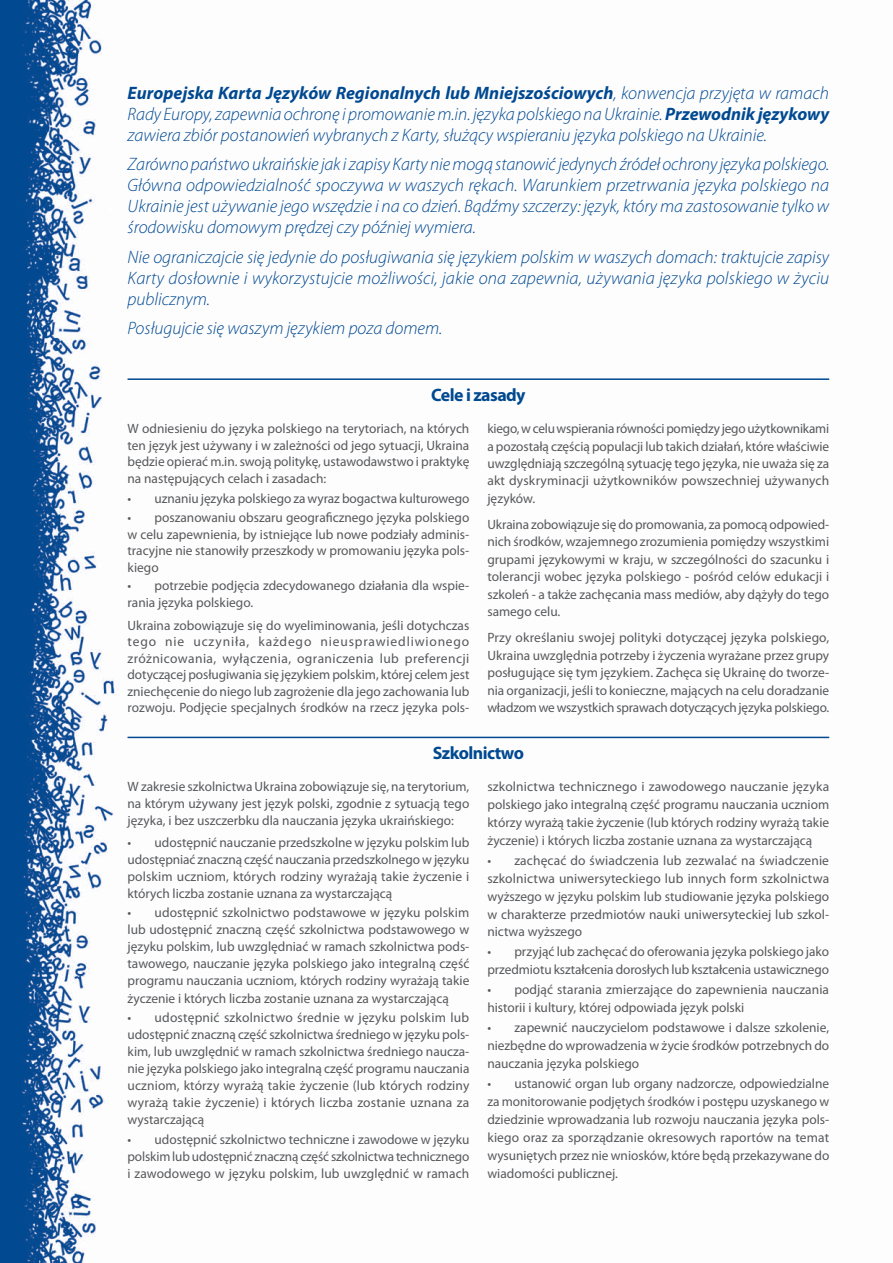
<style>
.page{position:relative;width:893px;height:1263px;background:#fff}
.page>*{position:absolute;margin:0;border:0;box-sizing:border-box;transform-origin:0 0}
.t1{font:italic 300 18px/21px "Myriad Pro";color:#014990;text-align:justify}
.t2{font:700 18px "Myriad Pro";letter-spacing:-.03em;color:#014990}
.t3{font:13.5px/17.1px "Myriad Pro";color:#57585a;text-align:justify}
.s1{font-weight:700}
</style>
<div class="page">
<img style="left:0;top:0;width:830px;height:1263px">
<hr style="left:128px;top:378px;width:701px;height:2px;background:#014990">
<hr style="left:128px;top:737px;width:701px;height:1px;background:#014990">
<p class="t1" style="left:128px;top:83px;width:703px"><span class="s1">Europejska Karta Języków Regionalnych lub Mniejszościowych</span>, konwencja przyjęta w ramach Rady Europy, zapewnia ochronę i promowanie m.in. języka polskiego na Ukrainie. <span class="s1">Przewodnik językowy </span>zawiera zbiór postanowień wybranych z Karty, służący wspieraniu języka polskiego na Ukrainie.</p>
<p class="t1" style="left:128px;top:155px;width:703px">Zarówno państwo ukraińskie jak i zapisy Karty nie mogą stanowić jedynych źródeł ochrony języka polskiego.<br>Główna odpowiedzialność spoczywa w waszych rękach. Warunkiem przetrwania języka polskiego na Ukrainie jest używanie jego wszędzie i na co dzień. Bądźmy szczerzy: język, który ma zastosowanie tylko w środowisku domowym prędzej czy później wymiera.</p>
<h1 class="t1" style="left:128px;top:247px;width:703px">Nie ograniczajcie się jedynie do posługiwania się językiem polskim w waszych domach: traktujcie zapisy Karty dosłownie i wykorzystujcie możliwości, jakie ona zapewnia, używania języka polskiego w życiu publicznym.</h1>
<h1 class="t1" style="left:128px;top:319px;width:316px">Posługujcie się waszym językiem poza domem.</h1>
<h1 class="t2" style="left:431px;top:388px;width:96px">Cele i zasady</h1>
<p class="t3" style="left:128px;top:421px;width:343px;line-height:16.5px">W odniesieniu do języka polskiego na terytoriach, na których ten język jest używany i w zależności od jego sytuacji, Ukraina będzie opierać m.in. swoją politykę, ustawodawstwo i praktykę na następujących celach i zasadach:</p>
<p class="t3" style="left:128px;top:491px;width:343px">• uznaniu języka polskiego za wyraz bogactwa kulturowego</p>
<p class="t3" style="left:128px;top:510px;width:343px;line-height:16.5px">• poszanowaniu obszaru geograficznego języka polskiego w celu zapewnienia, by istniejące lub nowe podziały adminis&shy;tracyjne nie stanowiły przeszkody w promowaniu języka pols&shy;kiego</p>
<p class="t3" style="left:128px;top:578px;width:343px;line-height:16.5px">• potrzebie podjęcia zdecydowanego działania dla wspie&shy;rania języka polskiego.</p>
<p class="t3" style="left:128px;top:618px;width:343px;line-height:16.5px">Ukraina zobowiązuje się do wyeliminowania, jeśli dotychczas tego nie uczyniła, każdego nieusprawiedliwionego zróżnicowania, wyłączenia, ograniczenia lub preferencji dotyczącej posługiwania się językiem polskim, której celem jest zniechęcenie do niego lub zagrożenie dla jego zachowania lub rozwoju. Podjęcie specjalnych środków na rzecz języka pols-</p>
<p class="t3" style="left:487px;top:421px;width:343px;line-height:17.5px">kiego, w celu wspierania równości pomiędzy jego użytkownikami a pozostałą częścią populacji lub takich działań, które właściwie uwzględniają szczególną sytuację tego języka, nie uważa się za akt dyskryminacji użytkowników powszechniej używanych języków.</p>
<p class="t3" style="left:487px;top:517px;width:343px;line-height:17.5px">Ukraina zobowiązuje się do promowania, za pomocą odpowied&shy;nich środków, wzajemnego zrozumienia pomiędzy wszystkimi grupami językowymi w kraju, w szczególności do szacunku i tolerancji wobec języka polskiego - pośród celów edukacji i szkoleń - a także zachęcania mass mediów, aby dążyły do tego samego celu.</p>
<p class="t3" style="left:487px;top:630px;width:343px;line-height:17.5px">Przy określaniu swojej polityki dotyczącej języka polskiego, Ukraina uwzględnia potrzeby i życzenia wyrażane przez grupy posługujące się tym językiem. Zachęca się Ukrainę do tworze&shy;nia organizacji, jeśli to konieczne, mających na celu doradzanie władzom we wszystkich sprawach dotyczących języka polskiego.</p>
<h1 class="t2" style="left:433px;top:747px;width:93px">Szkolnictwo</h1>
<p class="t3" style="left:128px;top:779px;width:343px">W zakresie szkolnictwa Ukraina zobowiązuje się, na terytorium, na którym używany jest język polski, zgodnie z sytuacją tego języka, i bez uszczerbku dla nauczania języka ukraińskiego:</p>
<p class="t3" style="left:128px;top:834px;width:343px">• udostępnić nauczanie przedszkolne w języku polskim lub udostępniać znaczną część nauczania przedszkolnego w języku polskim uczniom, których rodziny wyrażają takie życzenie i których liczba zostanie uznana za wystarczającą</p>
<p class="t3" style="left:128px;top:905px;width:343px">• udostępnić szkolnictwo podstawowe w języku polskim lub udostępnić znaczną część szkolnictwa podstawowego w języku polskim, lub uwzględniać w ramach szkolnictwa pods&shy;tawowego, nauczanie języka polskiego jako integralną część programu nauczania uczniom, których rodziny wyrażają takie życzenie i których liczba zostanie uznana za wystarczającą</p>
<p class="t3" style="left:128px;top:1010px;width:343px">• udostępnić szkolnictwo średnie w języku polskim lub udostępnić znaczną część szkolnictwa średniego w języku pols&shy;kim, lub uwzględnić w ramach szkolnictwa średniego naucza&shy;nie języka polskiego jako integralną część programu nauczania uczniom, którzy wyrażą takie życzenie (lub których rodziny wyrażą takie życzenie) i których liczba zostanie uznana za wystarczającą</p>
<p class="t3" style="left:128px;top:1131px;width:343px">• udostępnić szkolnictwo techniczne i zawodowe w języku polskim lub udostępnić znaczną część szkolnictwa technicznego i zawodowego w języku polskim, lub uwzględnić w ramach</p>
<p class="t3" style="left:487px;top:778px;width:343px;line-height:17.9px">szkolnictwa technicznego i zawodowego nauczanie języka polskiego jako integralną część programu nauczania uczniom którzy wyrażą takie życzenie (lub których rodziny wyrażą takie życzenie) i których liczba zostanie uznana za wystarczającą</p>
<p class="t3" style="left:487px;top:852px;width:343px;line-height:17.9px">• zachęcać do świadczenia lub zezwalać na świadczenie szkolnictwa uniwersyteckiego lub innych form szkolnictwa wyższego w języku polskim lub studiowanie języka polskiego w charakterze przedmiotów nauki uniwersyteckiej lub szkol&shy;nictwa wyższego</p>
<p class="t3" style="left:487px;top:944px;width:343px;line-height:17.9px">• przyjąć lub zachęcać do oferowania języka polskiego jako przedmiotu kształcenia dorosłych lub kształcenia ustawicznego</p>
<p class="t3" style="left:487px;top:982px;width:343px;line-height:17.9px">• podjąć starania zmierzające do zapewnienia nauczania historii i kultury, której odpowiada język polski</p>
<p class="t3" style="left:487px;top:1020px;width:343px;line-height:17.9px">• zapewnić nauczycielom podstawowe i dalsze szkolenie, niezbędne do wprowadzenia w życie środków potrzebnych do nauczania języka polskiego</p>
<p class="t3" style="left:487px;top:1076px;width:343px;line-height:17.9px">• ustanowić organ lub organy nadzorcze, odpowiedzialne za monitorowanie podjętych środków i postępu uzyskanego w dziedzinie wprowadzania lub rozwoju nauczania języka pols&shy;kiego oraz za sporządzanie okresowych raportów na temat wysuniętych przez nie wniosków, które będą przekazywane do wiadomości publicznej.</p>
</div>
